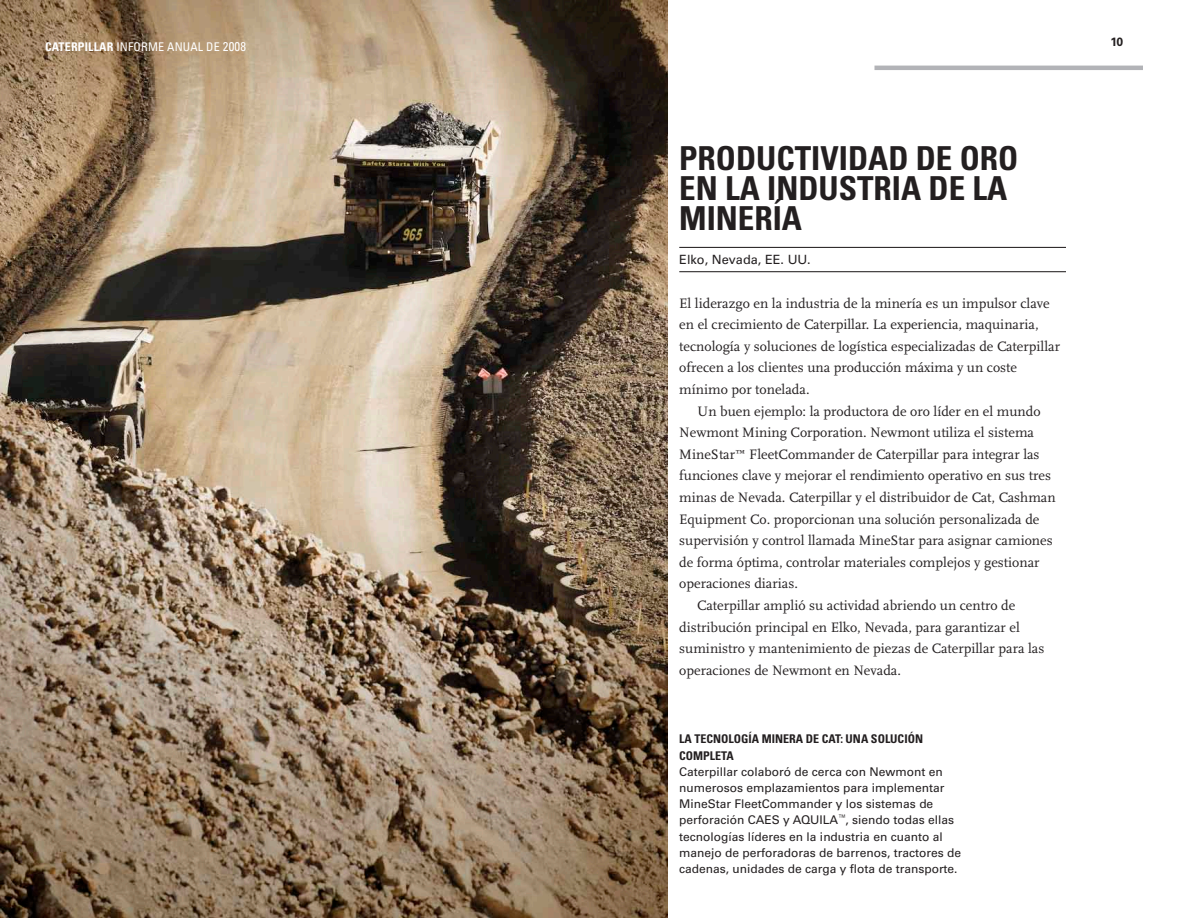
<style>
.page{position:relative;width:1188px;height:918px;background:#fff}
.page>*{position:absolute;margin:0;border:0;box-sizing:border-box;transform-origin:0 0}
.Story_Caption{font:700 condensed 33px/30px "Univers LT";color:#231f20}
.Body{font:14.25px/21.6px "Scala LF";color:#231f20}
.Story_Place{font:12.75px "Univers LT";color:#231f20}
.Rollover_Body{font:12px/16.2px "Univers LT";color:#231f20}
.Rollover_Head{font:700 condensed 12px/16.2px "Univers LT";color:#231f20}
.t1{font:condensed 12px "Univers LT";letter-spacing:.015em;color:#fff}
.t2{font:700 12px "Univers LT";color:#231f20}
.s1{font-weight:700}
.s2{font-size:12.75px}
</style>
<div class="page">
<img style="left:0;top:0;width:667px;height:918px">
<hr style="left:679px;top:247px;width:387px;height:1px;background:#231f20">
<hr style="left:679px;top:271px;width:387px;height:1px;background:#231f20">
<hr style="left:874px;top:66px;width:269px;height:4px;background:#b2b3b7">
<p class="t1" style="left:45px;top:39px;width:203px"><span class="s1">CATERPILLAR</span> INFORME ANUAL DE <span class="s2">2008</span></p>
<p class="Story_Caption" style="left:679px;top:143px;width:341px">PRODUCTIVIDAD DE ORO<br>EN LA INDUSTRIA DE LA<br>MINERÍA</p>
<p class="Story_Place" style="left:679px;top:252px;width:133px">Elko, Nevada, EE. UU.</p>
<p class="Body" style="left:679px;top:292px;width:382px">El liderazgo en la industria de la minería es un impulsor clave en el crecimiento de Caterpillar. La experiencia, maquinaria, tecnología y soluciones de logística especializadas de Caterpillar ofrecen a los clientes una producción máxima y un coste mínimo por tonelada.</p>
<p class="Body" style="left:679px;top:400px;width:378px;text-indent:18px">Un buen ejemplo: la productora de oro líder en el mundo Newmont Mining Corporation. Newmont utiliza el sistema MineStar<sup>™</sup> FleetCommander de Caterpillar para integrar las funciones clave y mejorar el rendimiento operativo en sus tres minas de Nevada. Caterpillar y el distribuidor de Cat, Cashman Equipment Co. proporcionan una solución personalizada de supervisión y control llamada MineStar para asignar camiones de forma óptima, controlar materiales complejos y gestionar operaciones diarias.</p>
<p class="Body" style="left:679px;top:595px;width:367px;text-indent:18px">Caterpillar amplió su actividad abriendo un centro de distribución principal en Elko, Nevada, para garantizar el suministro y mantenimiento de piezas de Caterpillar para las operaciones de Newmont en Nevada.</p>
<p class="Rollover_Head" style="left:679px;top:731px;width:245px">LA TECNOLOGÍA MINERA DE CAT: UNA SOLUCIÓN<br>COMPLETA</p>
<p class="Rollover_Body" style="left:679px;top:764px;width:283px">Caterpillar colaboró de cerca con Newmont en numerosos emplazamientos para implementar MineStar FleetCommander y los sistemas de perforación CAES y AQUILA<sup>™</sup>, siendo todas ellas tecnologías líderes en la industria en cuanto al manejo de perforadoras de barrenos, tractores de cadenas, unidades de carga y flota de transporte.</p>
<p class="t2" style="left:1110px;top:34px;width:14px">10</p>
</div>
